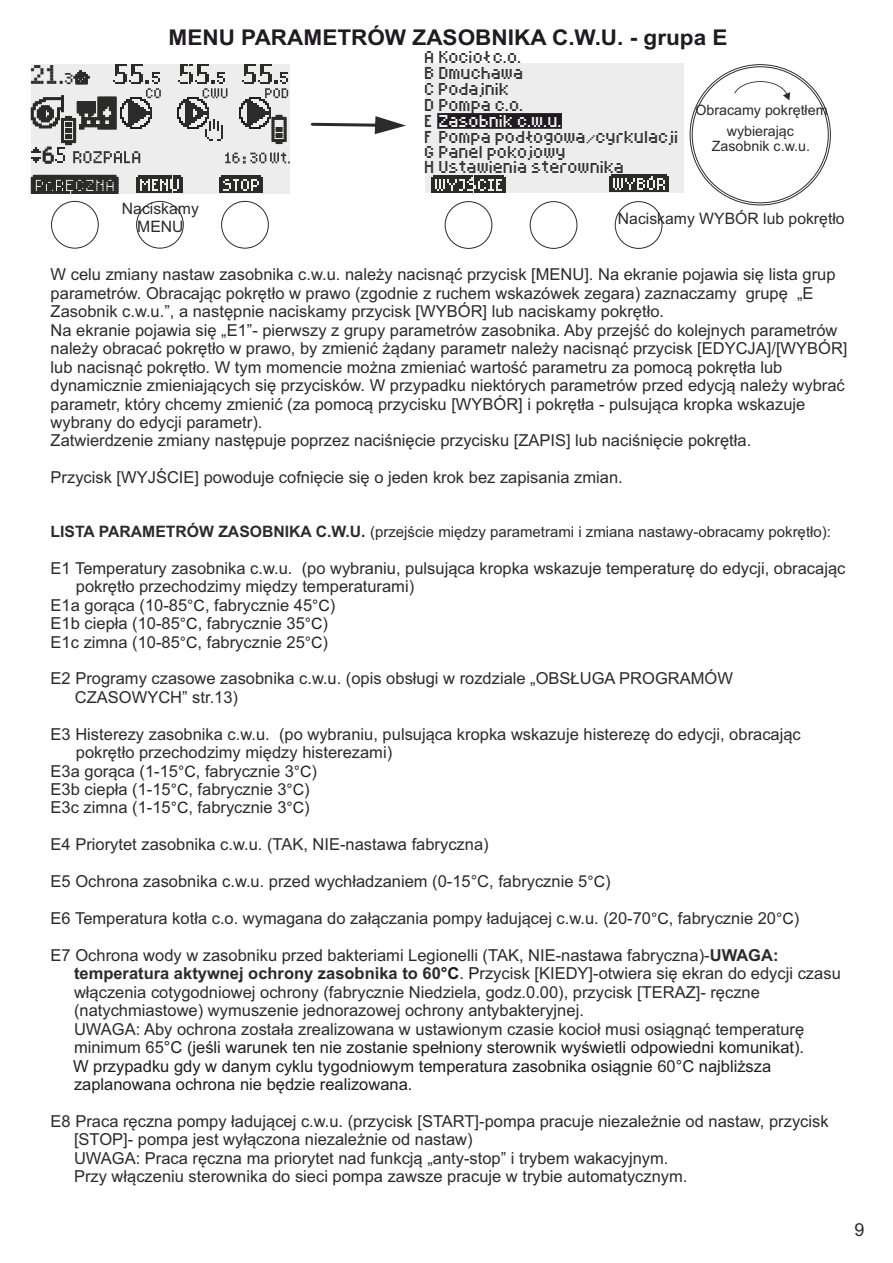
<style>
.page{position:relative;width:893px;height:1263px;background:#fff}
.page>*{position:absolute;margin:0;border:0;box-sizing:border-box;transform-origin:0 0}
.t1{font:700 21.75px "Arial";color:#1f1c21;scale:1.04 1}
.t2{font:18px "Arial";color:#2b2b2a}
.t3{font:16.5px/18.5px "Arial";color:#2b2b2a}
.t4{font:16.5px "Arial";color:#1f1c21}
.t5{font:15.75px/17.5px "Arial";color:#2b2b2a;text-align:center}
.t6{font:15.75px "Arial";color:#1f1c21}
.t7{font:15px "Arial";color:#2b2b2a}
.t8{font:14.25px/20.4px "Arial";color:#2b2b2a;text-align:center}
.t9{font:13.65px "Font 8 dogm";color:#2b2b2a}
.t10{font:8.7px/16px "Font 8 dogm";color:#2b2b2a}
.t11{font:8.7px "Font 8 dogm";color:#fff}
.s1{font-size:8.1px}
.s2{font-size:15px}
.s3{color:#2b2b2a}
.s4{font-weight:700;font-size:15.75px}
.s5{font-weight:700}
.s6{font-weight:700;color:#1f1c21}
.s7{color:#1f1c21}
</style>
<div class="page">
<div style="left:425px;top:64px;width:258px;height:129px;background:#ededed"></div>
<svg style="left:431px;top:175px;width:75px;height:18px"></svg>
<svg style="left:609px;top:174px;width:60px;height:18px"></svg>
<div style="left:437px;top:113px;width:125px;height:16px;background:#1f1c21;border:1px solid #2b2b2a"></div>
<svg style="left:734px;top:81px;width:56px;height:19px"></svg>
<div style="left:51px;top:201px;width:47px;height:47px;background:#fff;border:1px solid #2b2b2a;border-radius:50%"></div>
<div style="left:136px;top:201px;width:47px;height:47px;background:#fff;border:1px solid #2b2b2a;border-radius:50%"></div>
<div style="left:221px;top:201px;width:48px;height:47px;background:#fff;border:1px solid #2b2b2a;border-radius:50%"></div>
<svg style="left:311px;top:116px;width:95px;height:18px"></svg>
<div style="left:445px;top:201px;width:47px;height:48px;background:#fff;border:1px solid #2b2b2a;border-radius:50%"></div>
<div style="left:530px;top:201px;width:47px;height:48px;background:#fff;border:1px solid #2b2b2a;border-radius:50%"></div>
<div style="left:615px;top:201px;width:47px;height:48px;background:#fff;border:1px solid #2b2b2a;border-radius:50%"></div>
<div style="left:31px;top:64px;width:259px;height:129px;background:#ededed"></div>
<svg style="left:219px;top:175px;width:44px;height:18px"></svg>
<svg style="left:136px;top:175px;width:47px;height:18px"></svg>
<svg style="left:225px;top:153px;width:65px;height:11px"></svg>
<svg style="left:239px;top:64px;width:49px;height:80px"></svg>
<svg style="left:177px;top:64px;width:50px;height:77px"></svg>
<svg style="left:31px;top:175px;width:87px;height:18px;background:#414140"></svg>
<svg style="left:31px;top:64px;width:130px;height:99px"></svg>
<p class="t9" style="left:31px;top:74px;width:45px">21.<span class="s1">3</span></p>
<h1 class="t1" style="left:169px;top:29px;width:539px">MENU PARAMETRÓW ZASOBNIKA C.W.U. - grupa E</h1>
<p class="t10" style="left:425px;top:54px;width:98px">A Kocioł c.o.</p>
<p class="t10" style="left:425px;top:70px;width:100px">B Dmuchawa<br>C Podajnik</p>
<p class="t10" style="left:425px;top:134px;width:256px">F Pompa podłogowa<span class="s2">/</span>cyrkulacji</p>
<p class="t10" style="left:425px;top:102px;width:100px">D Pompa c.o.</p>
<p class="t11" style="left:425px;top:121px;width:139px"><span class="s3">E</span> Zasobnik c.w.u.</p>
<p class="t10" style="left:425px;top:149px;width:143px">G Panel pokojowy</p>
<p class="t10" style="left:425px;top:164px;width:201px">H Ustawienia sterownika</p>
<p class="t8" style="left:695px;top:101px;width:134px">Obracamy pokrętłem wybierając</p>
<p class="t8" style="left:712px;top:137px;width:100px">Zasobnik c.w.u.</p>
<p class="t5" style="left:122px;top:201px;width:79px">Naciskamy<br>MENU</p>
<p class="t5" style="left:618px;top:211px;width:228px">Naciskamy WYBÓR lub pokrętło</p>
<p class="t3" style="left:51px;top:267px;width:798px">W celu zmiany nastaw zasobnika c.w.u. należy nacisnąć przycisk [MENU]. Na ekranie pojawia się lista grup parametrów. Obracając pokrętło w prawo (zgodnie z ruchem wskazówek zegara) zaznaczamy grupę „E Zasobnik c.w.u.”, a następnie naciskamy przycisk [WYBÓR] lub naciskamy pokrętło.<br>Na ekranie pojawia się „E1”- pierwszy z grupy parametrów zasobnika. Aby przejść do kolejnych parametrów należy obracać pokrętło w prawo, by zmienić żądany parametr należy nacisnąć przycisk [EDYCJA]/[WYBÓR] lub nacisnąć pokrętło. W tym momencie można zmieniać wartość parametru za pomocą pokrętła lub dynamicznie zmieniających się przycisków. W przypadku niektórych parametrów przed edycją należy wybrać parametr, który chcemy zmienić (za pomocą przycisku [WYBÓR] i pokrętła - pulsująca kropka wskazuje wybrany do edycji parametr).<br>Zatwierdzenie zmiany następuje poprzez naciśnięcie przycisku [ZAPIS] lub naciśnięcie pokrętła.</p>
<p class="t3" style="left:51px;top:470px;width:574px">Przycisk [WYJŚCIE] powoduje cofnięcie się o jeden krok bez zapisania zmian.</p>
<p class="t7" style="left:51px;top:526px;width:782px"><span class="s4">LISTA PARAMETRÓW ZASOBNIKA C.W.U.</span> (przejście między parametrami i zmiana nastawy-obracamy pokrętło):</p>
<p class="t3" style="left:51px;top:560px;width:796px">E1 Temperatury zasobnika c.w.u. (po wybraniu, pulsująca kropka wskazuje temperaturę do edycji, obracając</p>
<p class="t3" style="left:76px;top:579px;width:340px">pokrętło przechodzimy między temperaturami)</p>
<p class="t3" style="left:51px;top:597px;width:286px">E1a gorąca (10-85 , fabrycznie 45 )</p>
<p class="t3" style="left:51px;top:616px;width:279px">E1b ciepła (10-85 , fabrycznie 35 )</p>
<p class="t3" style="left:51px;top:634px;width:279px">E1c zimna (10-85 , fabrycznie 25 )</p>
<p class="t3" style="left:75px;top:671px;width:659px;text-indent:-24px">E2 Programy czasowe zasobnika c.w.u. (opis obsługi w rozdziale „OBSŁUGA PROGRAMÓW<br>CZASOWYCH” str.13)</p>
<p class="t3" style="left:51px;top:726px;width:752px">E3 Histerezy zasobnika c.w.u. (po wybraniu, pulsująca kropka wskazuje histerezę do edycji, obracając</p>
<p class="t3" style="left:76px;top:745px;width:318px">pokrętło przechodzimy między histerezami)</p>
<p class="t3" style="left:51px;top:763px;width:268px">E3a gorąca (1-15 , fabrycznie 3 )</p>
<p class="t3" style="left:51px;top:781px;width:261px">E3b ciepła (1-15 , fabrycznie 3 )</p>
<p class="t3" style="left:51px;top:800px;width:261px">E3c zimna (1-15 , fabrycznie 3 )</p>
<p class="t3" style="left:51px;top:837px;width:440px">E4 Priorytet zasobnika c.w.u. (TAK, NIE-nastawa fabryczna)</p>
<p class="t3" style="left:51px;top:874px;width:561px">E5 Ochrona zasobnika c.w.u. przed wychładzaniem (0-15°C, fabrycznie 5 )</p>
<p class="t3" style="left:51px;top:910px;width:750px">E6 Temperatura kotła c.o. wymagana do załączania pompy ładującej c.w.u. (20-70 , fabrycznie 20 )</p>
<p class="t3" style="left:73px;top:947px;width:769px;text-indent:-22px">E7 Ochrona wody w zasobniku przed bakteriami Legionelli (TAK, NIE-nastawa fabryczna)-<span class="s5">UWAGA: temperatura aktywnej ochrony zasobnika to 60</span><span class="s6">°C</span><span class="s7">. P</span>rzycisk [KIEDY]-otwiera się ekran do edycji czasu włączenia cotygodniowej ochrony (fabrycznie Niedziela, godz.0.00), przycisk [TERAZ]- ręczne (natychmiastowe) wymuszenie jednorazowej ochrony antybakteryjnej.<br>UWAGA: Aby ochrona została zrealizowana w ustawionym czasie kocioł musi osiągnąć temperaturę minimum 65<span class="s7">°C (jeśli warunek ten nie zostanie spełniony sterownik wyświetli odpowiedni komunikat).<br>W przypadku gdy w danym cyklu tygodniowym temperatura zasobnika osiągnie</span> 60<span class="s7">°C najbliższa</span></p>
<p class="t3" style="left:74px;top:1113px;width:756px;text-indent:-23px">E8 Praca ręczna pompy ładującej c.w.u. (przycisk [START]-pompa pracuje niezależnie od nastaw, przycisk [STOP]- pompa jest wyłączona niezależnie od nastaw)<br>UWAGA: Praca ręczna ma priorytet nad funkcją „anty-stop” i trybem wakacyjnym.<br>Przy włączeniu sterownika do sieci pompa zawsze pracuje w trybie automatycznym.</p>
<p class="t6" style="left:187px;top:599px;width:19px">°C</p>
<p class="t6" style="left:312px;top:599px;width:19px">°C</p>
<p class="t6" style="left:180px;top:618px;width:19px">°C</p>
<p class="t6" style="left:305px;top:618px;width:19px">°C</p>
<p class="t6" style="left:180px;top:636px;width:19px">°C</p>
<p class="t6" style="left:305px;top:636px;width:19px">°C</p>
<p class="t6" style="left:178px;top:765px;width:19px">°C</p>
<p class="t6" style="left:294px;top:765px;width:19px">°C</p>
<p class="t6" style="left:171px;top:783px;width:19px">°C</p>
<p class="t6" style="left:287px;top:783px;width:19px">°C</p>
<p class="t6" style="left:171px;top:802px;width:19px">°C</p>
<p class="t6" style="left:287px;top:802px;width:19px">°C</p>
<p class="t6" style="left:587px;top:876px;width:19px">°C</p>
<p class="t6" style="left:651px;top:912px;width:19px">°C</p>
<p class="t6" style="left:776px;top:912px;width:19px">°C</p>
<p class="t4" style="left:74px;top:1078px;width:340px">zaplanowana ochrona nie będzie realizowana.</p>
<p class="t2" style="left:854px;top:1223px;width:12px">9</p>
</div>
